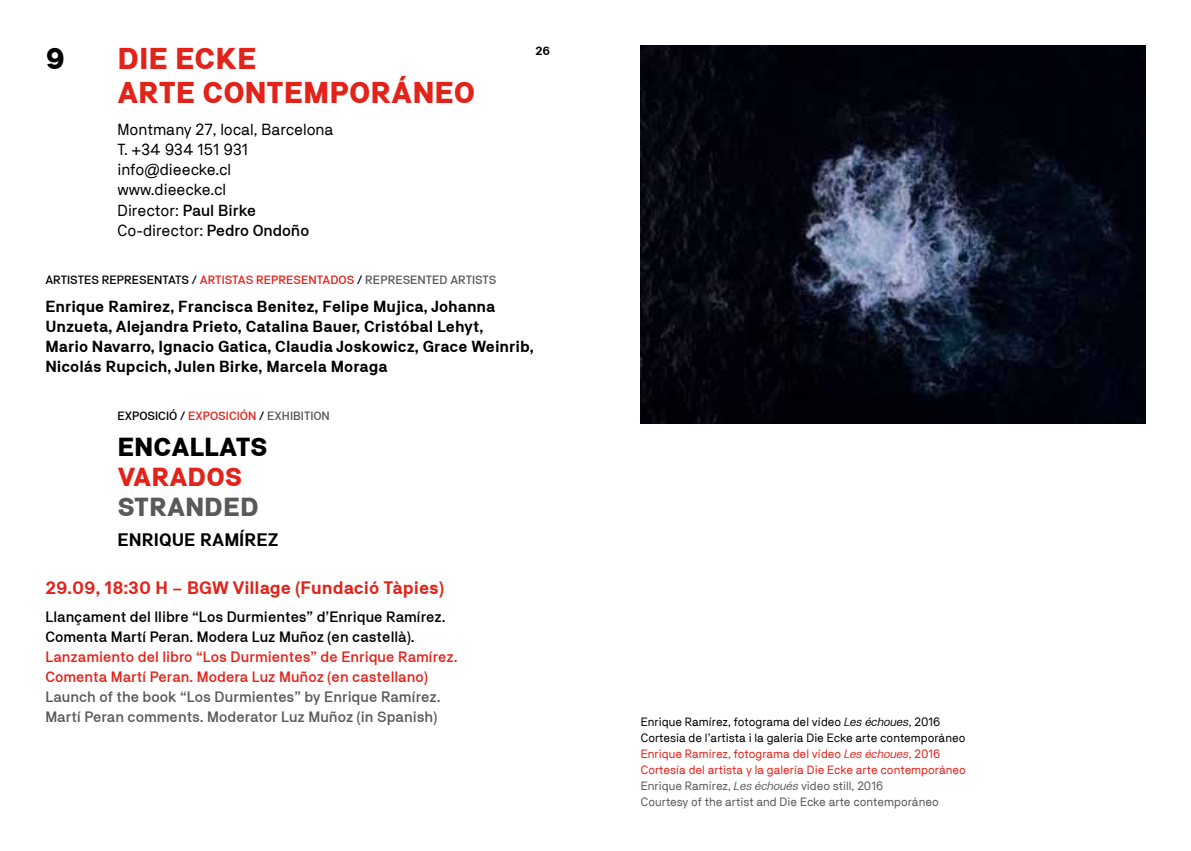
<style>
.page{position:relative;width:1191px;height:851px;background:#fff}
.page>*{position:absolute;margin:0;border:0;box-sizing:border-box;transform-origin:0 0}
.t1{font:900 30px "NB Akademie Std";color:#e2231a}
.t2{font:900 30px "NB Akademie Std";color:#000}
.t3{font:900 26px "NB Akademie Std";color:#000}
.t4{font:900 26px "NB Akademie Std";color:#58595b}
.t5{font:900 26px "NB Akademie Std";color:#e2231a}
.t6{font:700 18px "NB Akademie Std";color:#e2231a}
.t7{font:700 18px "NB Akademie Std";color:#000}
.t8{font:700 16px/20px "NB Akademie Std";color:#000}
.t9{font:16px/20px "NB Akademie Std";color:#000}
.t10{font:500 15px/20px "NB Akademie Std";color:#e2231a}
.t11{font:500 15px/20px "NB Akademie Std";color:#000}
.t12{font:500 15px/20px "NB Akademie Std";color:#58595b}
.t13{font:12px/16px "NB Akademie Std";color:#000}
.t14{font:500 12px "NB Akademie Std";color:#000}
.t15{font:500 12px "NB Akademie Std";color:#58595b}
.t16{font:500 12px "NB Akademie Std";color:#e2231a}
.t17{font:700 12px "NB Akademie Std";color:#000}
.s1{font-weight:500}
.s2{color:#e2231a}
.s3{color:#58595b}
.s4{color:#000}
.s5{font-style:italic}
.s6{font-style:italic;color:#e2231a}
.s7{font-style:italic;color:#58595b}
</style>
<div class="page">
<img style="left:641px;top:45px;width:504px;height:379px">
<p class="t17" style="left:535px;top:44px;width:16px">26</p>
<h1 class="t2" style="left:45px;top:42px;width:21px">9</h1>
<h1 class="t1" style="left:117px;top:42px;width:17px">DIE</h1>
<h1 class="t1" style="left:175px;top:42px;width:79px">ECKE</h1>
<h1 class="t1" style="left:45px;top:76px;width:31px">ARTE</h1>
<h1 class="t1" style="left:202px;top:76px;width:22px">CONTEMPORÁNEO</h1>
<h3 class="t9" style="left:117px;top:120px;width:218px">Montmany 27, local, Barcelona<br>T. +34 934 151 931 info@dieecke.cl www.dieecke.cl<br>Director: <span class="s1">Paul Birke<br></span>Co-director: <span class="s1">Pedro Ondoño</span></h3>
<p class="t14" style="left:45px;top:272px;width:452px">ARTISTES REPRESENTATS / <span class="s2">ARTISTAS REPRESENTADOS</span> / <span class="s3">REPRESENTED ARTISTS</span></p>
<p class="t8" style="left:45px;top:296px;width:490px">Enrique Ramirez, Francisca Benitez, Felipe Mujica, Johanna Unzueta, Alejandra Prieto, Catalina Bauer, Cristóbal Lehyt,<br>Mario Navarro, Ignacio Gatica, Claudia Joskowicz, Grace Weinrib, Nicolás Rupcich, Julen Birke, Marcela Moraga</p>
<p class="t14" style="left:117px;top:408px;width:22px">Exposici</p>
<p class="t16" style="left:169px;top:408px;width:41px"><span class="s4">ó /</span> Exposici</p>
<p class="t15" style="left:240px;top:408px;width:57px"><span class="s2">ón</span> <span class="s4">/</span> Exhibition</p>
<h2 class="t3" style="left:117px;top:432px;width:35px">ENCALLATS</h2>
<h2 class="t5" style="left:117px;top:462px;width:35px">VARADOS</h2>
<h2 class="t4" style="left:117px;top:492px;width:36px">STRANDED</h2>
<h3 class="t7" style="left:117px;top:529px;width:24px">Enrique</h3>
<h3 class="t7" style="left:200px;top:529px;width:56px">Ram írez</h3>
<h3 class="t6" style="left:45px;top:577px;width:400px">29.09, 18:30 H – BGW Village (Fundació Tàpies)</h3>
<p class="t11" style="left:45px;top:606px;width:402px">Llançament del llibre “Los Durmientes” d’Enrique Ramírez.<br>Comenta Martí Peran. Modera Luz Muñoz (en castellà).</p>
<p class="t10" style="left:45px;top:646px;width:414px">Lanzamiento del libro “Los Durmientes” de Enrique Ramírez.<br>Comenta Martí Peran. Modera Luz Muñoz (en castellano)</p>
<p class="t12" style="left:45px;top:686px;width:397px">Launch of the book “Los Durmientes” by Enrique Ramírez.<br>Martí Peran comments. Moderator Luz Muñoz (in Spanish)</p>
<p class="t13" style="left:641px;top:713px;width:327px">Enrique Ramírez, fotograma del vídeo <span class="s5">Les échoues</span>, 2016<br>Cortesia de l’artista i la galeria Die Ecke arte contemporáneo <span class="s2">Enrique Ramírez, fotograma del vídeo</span> <span class="s6">Les échoues</span><span class="s2">, 2016<br>Cortesía del artista y la galería Die Ecke arte contemporáneo </span><span class="s3">Enrique Ramírez,</span> <span class="s7">Les échoués</span> <span class="s3">video still, 2016<br>Courtesy of the artist and Die Ecke arte contemporáneo</span></p>
</div>
